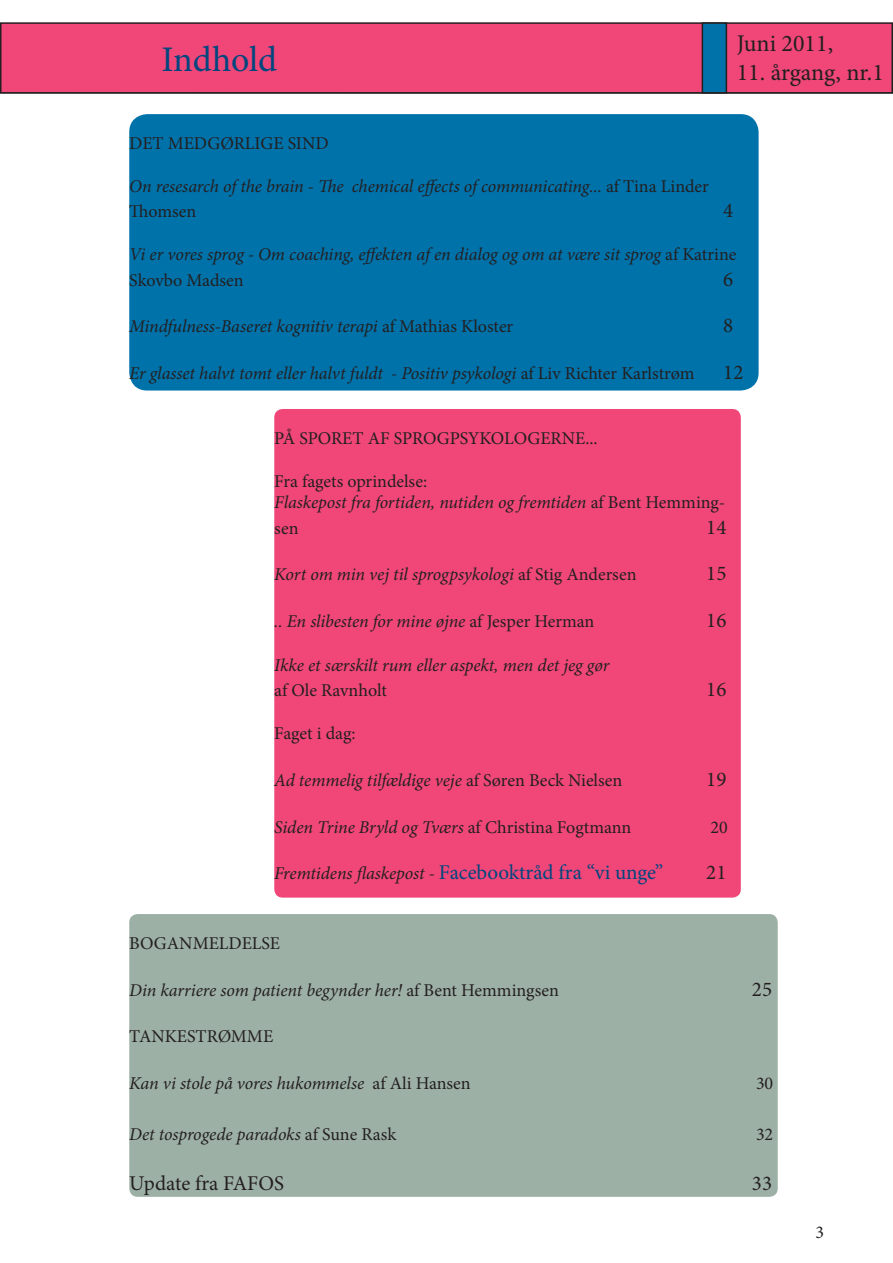
<style>
.page{position:relative;width:893px;height:1263px;background:#fff}
.page>*{position:absolute;margin:0;border:0;box-sizing:border-box;transform-origin:0 0}
.t1{font:36px "Minion Pro";letter-spacing:-.005em;color:#00467e}
.t2{font:24px "Minion Pro";color:#231f20}
.t3{font:21px "Minion Pro";color:#00467e}
.t4{font:21px "Minion Pro";color:#231f20}
.t5{font:italic 18px/25.2px "Minion Pro";letter-spacing:-.005em;color:#231f20}
.t6{font:18px "Minion Pro";color:#231f20}
.s1{font-style:normal}
.s2{font-style:italic;font-size:18px;color:#231f20}
</style>
<div class="page">
<div style="left:1px;top:23px;width:891px;height:70px;background:#f04778"></div>
<div style="left:0;top:22px;width:893px;height:72px;border:2px solid #231f20"></div>
<div style="left:129px;top:114px;width:630px;height:276px;background:#0072aa;border-radius:18px"></div>
<div style="left:274px;top:409px;width:467px;height:489px;background:#f04778;border-radius:9px"></div>
<div style="left:129px;top:914px;width:649px;height:283px;background:#9db0a6;border-radius:9px"></div>
<div style="left:702px;top:23px;width:24px;height:70px;background:#0072aa"></div>
<div style="left:702px;top:22px;width:25px;height:72px;border:2px solid #231f20"></div>
<p class="t1" style="left:162px;top:35px;width:117px">Indhold</p>
<h2 class="t2" style="left:737px;top:28px;width:98px">Juni 2011,</h2>
<h2 class="t2" style="left:737px;top:57px;width:149px">11. årgang, nr.1</h2>
<p class="t6" style="left:129px;top:131px;width:201px">DET MEDGØRLIGE SIND</p>
<p class="t5" style="left:129px;top:174px;width:581px">On resesarch of the brain - The chemical effects of communicating... <span class="s1">af Tina Linder<br>Thomsen</span></p>
<p class="t4" style="left:723px;top:196px;width:12px">4</p>
<p class="t5" style="left:129px;top:242px;width:609px">Vi er vores sprog - Om coaching, effekten af en dialog og om at være sit sprog <span class="s1">af Katrine<br>Skovbo Madsen</span></p>
<p class="t4" style="left:723px;top:265px;width:12px">6</p>
<p class="t5" style="left:129px;top:314px;width:386px">Mindfulness-Baseret kognitiv terapi <span class="s1">af Mathias Kloster</span></p>
<p class="t4" style="left:723px;top:312px;width:12px">8</p>
<p class="t5" style="left:129px;top:361px;width:567px">Er glasset halvt tomt eller halvt fuldt - Positiv psykologi <span class="s1">af Liv Richter Karlstrøm</span></p>
<p class="t4" style="left:723px;top:358px;width:22px">12</p>
<p class="t6" style="left:274px;top:426px;width:325px">PÅ SPORET AF SPROGPSYKOLOGERNE...</p>
<p class="t6" style="left:274px;top:469px;width:154px">Fra fagets oprindelse:</p>
<p class="t5" style="left:274px;top:490px;width:453px">Flaskepost fra fortiden, nutiden og fremtiden <span class="s1">af Bent Hemming&shy;sen</span></p>
<p class="t4" style="left:706px;top:513px;width:22px">14</p>
<p class="t5" style="left:274px;top:562px;width:364px">Kort om min vej til sprogpsykologi <span class="s1">af Stig Andersen</span></p>
<p class="t4" style="left:706px;top:560px;width:22px">15</p>
<p class="t5" style="left:274px;top:609px;width:322px">.. En slibesten for mine øjne <span class="s1">af Jesper Herman</span></p>
<p class="t4" style="left:706px;top:606px;width:22px">16</p>
<p class="t5" style="left:274px;top:652px;width:337px">Ikke et særskilt rum eller aspekt, men det jeg gør</p>
<p class="t6" style="left:274px;top:678px;width:114px">af Ole Ravnholt</p>
<p class="t4" style="left:706px;top:675px;width:22px">16</p>
<p class="t6" style="left:274px;top:721px;width:83px">Faget i dag:</p>
<p class="t5" style="left:274px;top:767px;width:350px">Ad temmelig tilfældige veje <span class="s1">af Søren Beck Nielsen</span></p>
<p class="t4" style="left:706px;top:765px;width:22px">19</p>
<p class="t5" style="left:274px;top:814px;width:359px">Siden Trine Bryld og Tværs <span class="s1">af Christina Fogtmann</span></p>
<p class="t6" style="left:710px;top:815px;width:19px">20</p>
<p class="t3" style="left:274px;top:858px;width:391px"><span class="s2">Fremtidens flaskepost -</span> Facebooktråd fra “vi unge”</p>
<p class="t4" style="left:706px;top:858px;width:22px">21</p>
<p class="t6" style="left:129px;top:931px;width:152px">BOGANMELDELSE</p>
<p class="t5" style="left:129px;top:977px;width:431px">Din karriere som patient begynder her! <span class="s1">af Bent Hemmingsen</span></p>
<p class="t4" style="left:752px;top:975px;width:22px">25</p>
<p class="t6" style="left:129px;top:1024px;width:145px">TANKESTRØMME</p>
<p class="t5" style="left:129px;top:1071px;width:343px">Kan vi stole på vores hukommelse <span class="s1">af Ali Hansen</span></p>
<p class="t6" style="left:756px;top:1071px;width:19px">30</p>
<p class="t5" style="left:129px;top:1121px;width:268px">Det tosprogede paradoks <span class="s1">af Sune Rask</span></p>
<p class="t6" style="left:756px;top:1122px;width:19px">32</p>
<p class="t4" style="left:129px;top:1169px;width:156px">Update fra FAFOS</p>
<p class="t4" style="left:752px;top:1169px;width:22px">33</p>
<p class="t6" style="left:816px;top:1220px;width:10px">3</p>
</div>
